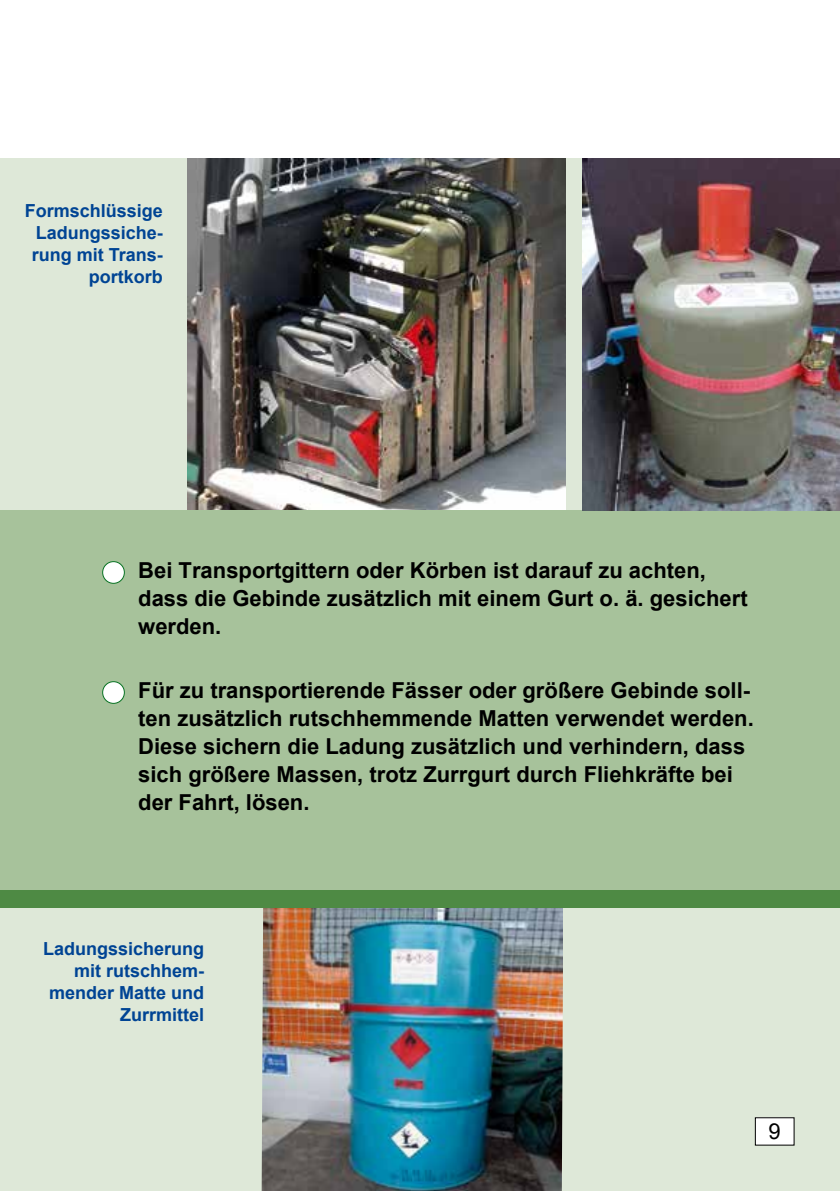
<style>
.page{position:relative;width:840px;height:1191px;background:#fff}
.page>*{position:absolute;margin:0;border:0;box-sizing:border-box;transform-origin:0 0}
.t1{font:700 22px/28px "Arial";color:#000}
.t2{font:22px "Arial";color:#000}
.t3{font:700 18px/22px "Arial";color:#004494;text-align:right}
</style>
<div class="page">
<div style="left:0;top:159px;width:839px;height:1032px;background:#dee8d8"></div>
<img style="left:187px;top:159px;width:378px;height:351px">
<img style="left:261px;top:907px;width:302px;height:284px">
<div style="left:755px;top:1117px;width:38px;height:28px;background:#fff"></div>
<div style="left:0;top:890px;width:839px;height:17px;background:#4e8a44"></div>
<div style="left:0;top:510px;width:839px;height:380px;background:#a7c29b"></div>
<div style="left:103px;top:561px;width:21px;height:22px;background:#fff;border-radius:50%"></div>
<div style="left:102px;top:561px;width:23px;height:23px;border:1px solid #087323;border-radius:50%"></div>
<div style="left:103px;top:681px;width:21px;height:22px;background:#fff;border-radius:50%"></div>
<div style="left:102px;top:681px;width:23px;height:23px;border:1px solid #087323;border-radius:50%"></div>
<img style="left:582px;top:159px;width:257px;height:351px">
<p class="t3" style="left:25px;top:200px;width:140px">Formschlüssige<br>Ladungssiche&shy;rung mit Trans&shy;portkorb</p>
<p class="t1" style="left:138px;top:556px;width:610px">Bei Transportgittern oder Körben ist darauf zu achten, dass die Gebinde zusätzlich mit einem Gurt o. ä. gesichert werden.</p>
<p class="t1" style="left:138px;top:676px;width:616px">Für zu transportierende Fässer oder größere Gebinde soll&shy;ten zusätzlich rutschhemmende Matten verwendet werden.<br>Diese sichern die Ladung zusätzlich und verhindern, dass sich größere Massen, trotz Zurrgurt durch Fliehkräfte bei der Fahrt, lösen.</p>
<p class="t3" style="left:43px;top:937px;width:163px">Ladungssicherung mit rutschhem&shy;mender Matte und<br>Zurrmittel</p>
<p class="t2" style="left:768px;top:1116px;width:14px">9</p>
</div>
